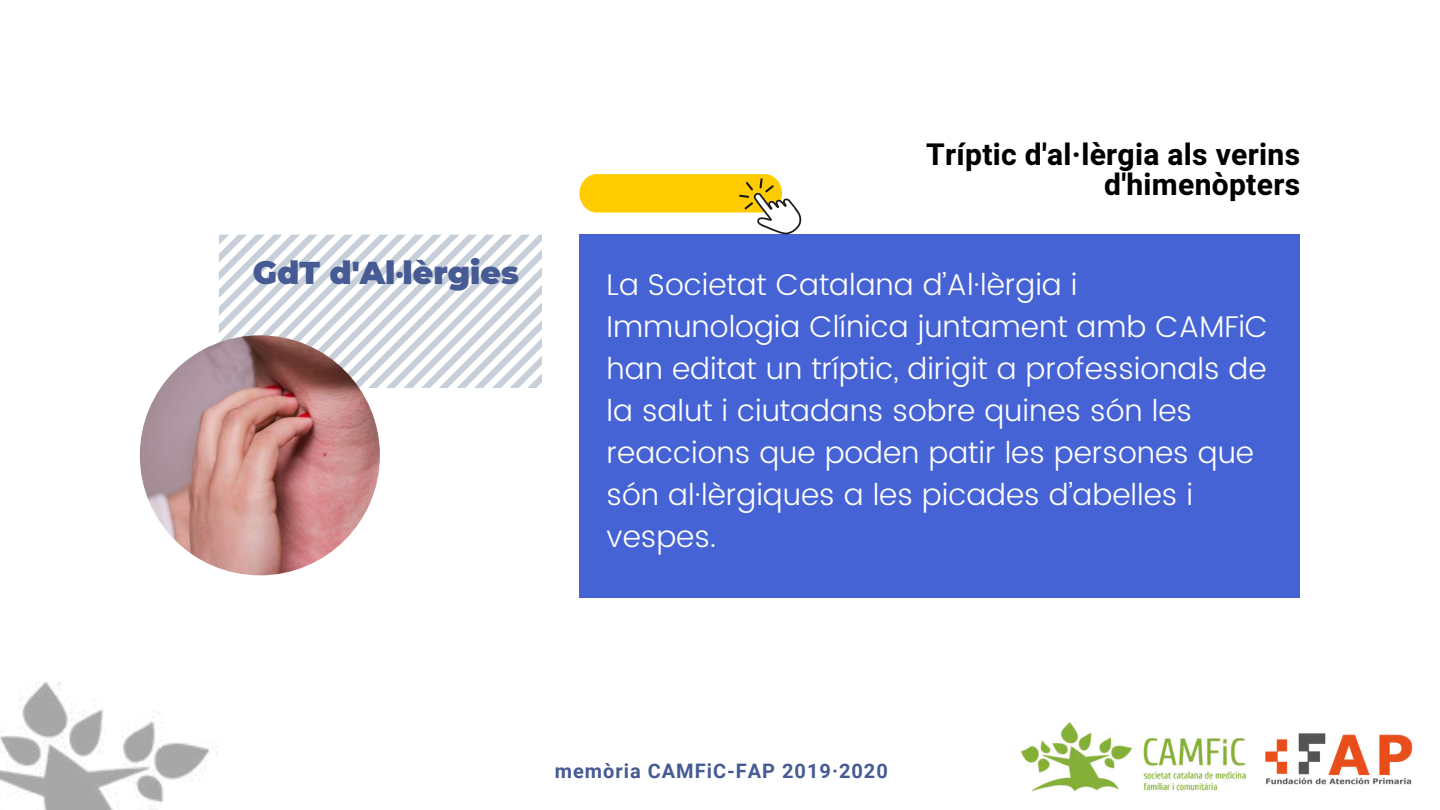
<style>
.page{position:relative;width:1440px;height:810px;background:#fff}
.page>*{position:absolute;margin:0;border:0;box-sizing:border-box;transform-origin:0 0}
.t1{font:900 31.5px "Montserrat";color:#465a93}
.t2{font:300 30px/42px "Poppins";color:#fff}
.t3{font:700 30px/30px "Heebo";letter-spacing:.01em;color:#000;text-align:right}
.t4{font:700 20px "Roboto";letter-spacing:.05em;color:#465a93}
</style>
<div class="page">
<img style="left:0;top:682px;width:217px;height:128px">
<img style="left:1265px;top:733px;width:148px;height:52px">
<img style="left:1021px;top:723px;width:225px;height:68px">
<svg style="left:219px;top:235px;width:322px;height:153px"></svg>
<img style="left:140px;top:335px;width:240px;height:240px;border-radius:50%">
<div style="left:579px;top:235px;width:721px;height:363px;background:#4663d5"></div>
<svg style="left:579px;top:174px;width:223px;height:61px"></svg>
<p class="t1" style="left:253px;top:254px;width:267px">GdT d'Al·lèrgies</p>
<p class="t3" style="left:926px;top:141px;width:375px">Tríptic d'al·lèrgia als verins d'himenòpters</p>
<p class="t2" style="left:607px;top:263px;width:663px">La Societat Catalana d’Al·lèrgia i Immunologia Clínica juntament amb CAMFiC han editat un tríptic, dirigit a professionals de la salut i ciutadans sobre quines són les reaccions que poden patir les persones que són al·lèrgiques a les picades d’abelles i vespes.</p>
<p class="t4" style="left:555px;top:760px;width:335px">memòria CAMFiC-FAP 2019·2020</p>
</div>
